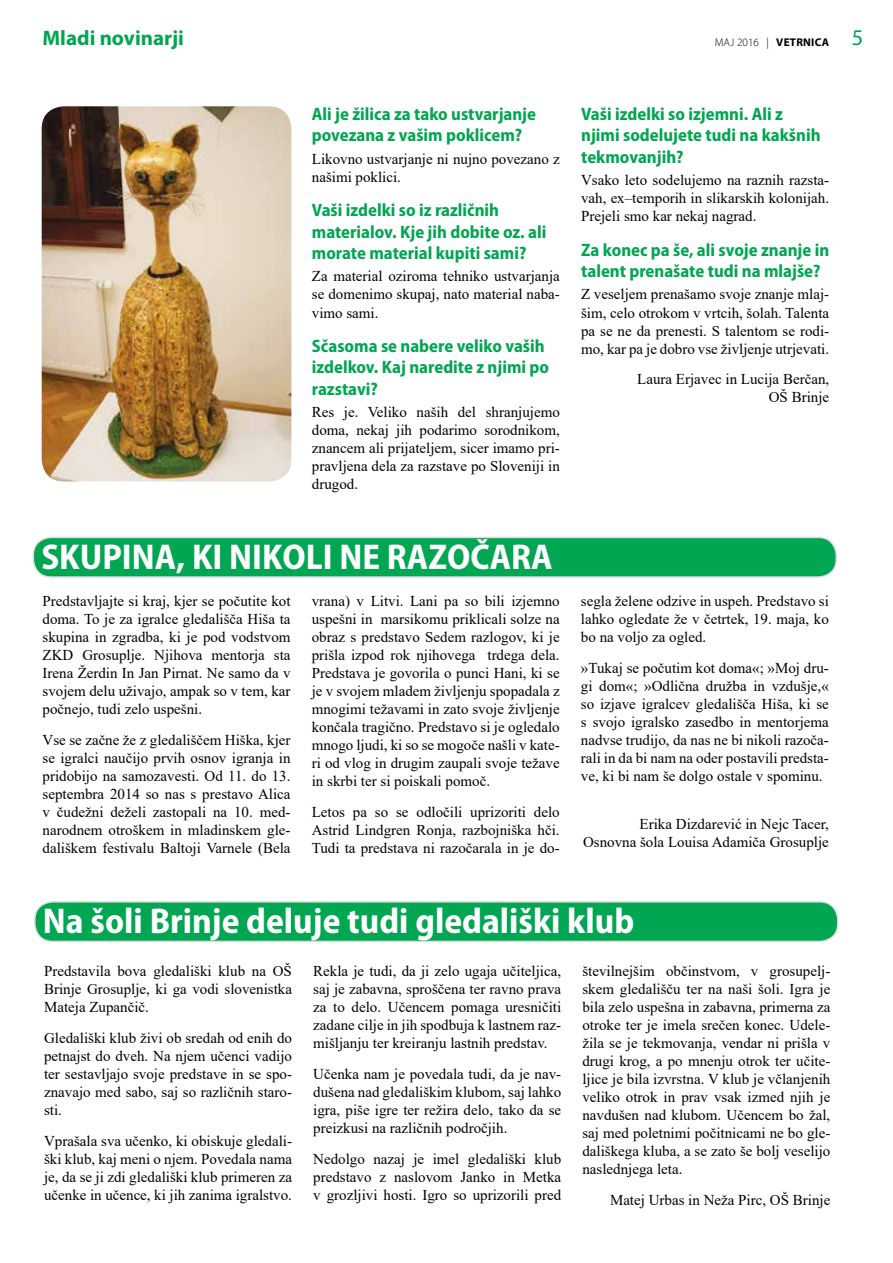
<style>
.page{position:relative;width:893px;height:1263px;background:#fff}
.page>*{position:absolute;margin:0;border:0;box-sizing:border-box;transform-origin:0 0}
.t1{font:700 semi-condensed 36px "Myriad Pro";color:#fff}
.t2{font:700 21px "Myriad Pro";color:#00a651}
.t3{font:700 semi-condensed 18px/21.6px "Myriad Pro";color:#00a651}
.t4{font:15px/18px "Times New Roman";color:#000;text-align:justify}
.t5{font:300 11.25px "Myriad Pro";color:#000}
.s1{font-weight:700}
.s2{font-weight:400;font-size:22.5px;color:#00a651}
</style>
<div class="page">
<img style="left:42px;top:106px;width:249px;height:375px">
<div style="left:33px;top:537px;width:803px;height:40px;background:#00a651;border-radius:18px"></div>
<div style="left:33px;top:537px;width:804px;height:41px;border:2px solid #dcddde;border-radius:18px"></div>
<div style="left:35px;top:902px;width:803px;height:39px;background:#00a651;border-radius:18px"></div>
<div style="left:34px;top:901px;width:804px;height:41px;border:2px solid #dcddde;border-radius:18px"></div>
<h2 class="t2" style="left:43px;top:24px;width:143px">Mladi novinarji</h2>
<p class="t5" style="left:715px;top:36px;width:150px">MAJ 2016 | <span class="s1">VETRNICA</span> <span class="s2">5</span></p>
<p class="t3" style="left:312px;top:103px;width:226px">Ali je žilica za tako ustvarjanje povezana z vašim poklicem?</p>
<p class="t4" style="left:312px;top:149px;width:250px">Likovno ustvarjanje ni nujno povezano z našimi poklici.</p>
<p class="t3" style="left:312px;top:199px;width:236px">Vaši izdelki so iz različnih materialov. Kje jih dobite oz. ali morate material kupiti sami?</p>
<p class="t4" style="left:312px;top:267px;width:250px">Za material oziroma tehniko ustvarjanja se domenimo skupaj, nato material naba&shy;vimo sami.</p>
<p class="t3" style="left:312px;top:335px;width:239px">Sčasoma se nabere veliko vaših izdelkov. Kaj naredite z njimi po razstavi?</p>
<p class="t4" style="left:312px;top:403px;width:250px">Res je. Veliko naših del shranjujemo doma, nekaj jih podarimo sorodnikom, znancem ali prijateljem, sicer imamo pri&shy;pravljena dela za razstave po Sloveniji in drugod.</p>
<h1 class="t1" style="left:41px;top:537px;width:513px">SKUPINA, KI NIKOLI NE RAZOČARA</h1>
<p class="t4" style="left:43px;top:591px;width:249px">Predstavljajte si kraj, kjer se počutite kot doma. To je za igralce gledališča Hiša ta skupina in zgradba, ki je pod vodstvom ZKD Grosuplje. Njihova mentorja sta Irena Žerdin In Jan Pirnat. Ne samo da v svojem delu uživajo, ampak so v tem, kar počnejo, tudi zelo uspešni.</p>
<p class="t4" style="left:43px;top:730px;width:249px">Vse se začne že z gledališčem Hiška, kjer se igralci naučijo prvih osnov igranja in pridobijo na samozavesti. Od 11. do 13. septembra 2014 so nas s prestavo Alica v čudežni deželi zastopali na 10. med&shy;narodnem otroškem in mladinskem gle&shy;dališkem festivalu Baltoji Varnele (Bela</p>
<p class="t4" style="left:312px;top:591px;width:249px">vrana) v Litvi. Lani pa so bili izjemno uspešni in marsikomu priklicali solze na obraz s predstavo Sedem razlogov, ki je prišla izpod rok njihovega trdega dela.<br>Predstava je govorila o punci Hani, ki se je v svojem mladem življenju spopadala z mnogimi težavami in zato svoje življenje končala tragično. Predstavo si je ogledalo mnogo ljudi, ki so se mogoče našli v kate&shy;ri od vlog in drugim zaupali svoje težave in skrbi ter si poiskali pomoč.</p>
<p class="t4" style="left:312px;top:802px;width:249px">Letos pa so se odločili uprizoriti delo Astrid Lindgren Ronja, razbojniška hči.<br>Tudi ta predstava ni razočarala in je do-</p>
<p class="t3" style="left:581px;top:103px;width:241px">Vaši izdelki so izjemni. Ali z njimi sodelujete tudi na kakšnih tekmovanjih?</p>
<p class="t4" style="left:581px;top:171px;width:250px">Vsako leto sodelujemo na raznih razsta&shy;vah, ex–temporih in slikarskih kolonijah.<br>Prejeli smo kar nekaj nagrad.</p>
<p class="t3" style="left:581px;top:239px;width:250px">Za konec pa še, ali svoje znanje in talent prenašate tudi na mlajše?</p>
<p class="t4" style="left:581px;top:285px;width:250px">Z veseljem prenašamo svoje znanje mlaj&shy;šim, celo otrokom v vrtcih, šolah. Talenta pa se ne da prenesti. S talentom se rodi&shy;mo, kar pa je dobro vse življenje utrjevati.</p>
<p class="t4" style="left:637px;top:370px;width:194px;text-align:right">Laura Erjavec in Lucija Berčan,<br>OŠ Brinje</p>
<p class="t4" style="left:581px;top:591px;width:249px">segla želene odzive in uspeh. Predstavo si lahko ogledate že v četrtek, 19. maja, ko bo na voljo za ogled.</p>
<p class="t4" style="left:581px;top:658px;width:249px">»Tukaj se počutim kot doma«; »Moj dru&shy;gi dom«; »Odlična družba in vzdušje,« so izjave igralcev gledališča Hiša, ki se s svojo igralsko zasedbo in mentorjema nadvse trudijo, da nas ne bi nikoli razoča&shy;rali in da bi nam na oder postavili predsta&shy;ve, ki bi nam še dolgo ostale v spominu.</p>
<p class="t4" style="left:583px;top:815px;width:247px;text-align:right">Erika Dizdarević in Nejc Tacer,<br>Osnovna šola Louisa Adamiča Grosuplje</p>
<h1 class="t1" style="left:43px;top:901px;width:593px">Na šoli Brinje deluje tudi gledališki klub</h1>
<p class="t4" style="left:44px;top:962px;width:249px">Predstavila bova gledališki klub na OŠ Brinje Grosuplje, ki ga vodi slovenistka Mateja Zupančič.</p>
<p class="t4" style="left:44px;top:1029px;width:249px">Gledališki klub živi ob sredah od enih do petnajst do dveh. Na njem učenci vadijo ter sestavljajo svoje predstave in se spo&shy;znavajo med sabo, saj so različnih staro&shy;sti.</p>
<p class="t4" style="left:44px;top:1131px;width:249px">Vprašala sva učenko, ki obiskuje gledali&shy;ški klub, kaj meni o njem. Povedala nama je, da se ji zdi gledališki klub primeren za učenke in učence, ki jih zanima igralstvo.</p>
<p class="t4" style="left:582px;top:962px;width:249px">številnejšim občinstvom, v grosupelj&shy;skem gledališču ter na naši šoli. Igra je bila zelo uspešna in zabavna, primerna za otroke ter je imela srečen konec. Udele&shy;žila se je tekmovanja, vendar ni prišla v drugi krog, a po mnenju otrok ter učite&shy;ljice je bila izvrstna. V klub je včlanjenih veliko otrok in prav vsak izmed njih je navdušen nad klubom. Učencem bo žal, saj med poletnimi počitnicami ne bo gle&shy;dališkega kluba, a se zato še bolj veselijo naslednjega leta.</p>
<p class="t4" style="left:610px;top:1190px;width:222px">Matej Urbas in Neža Pirc, OŠ Brinje</p>
<p class="t4" style="left:313px;top:962px;width:249px">Rekla je tudi, da ji zelo ugaja učiteljica, saj je zabavna, sproščena ter ravno prava za to delo. Učencem pomaga uresničiti zadane cilje in jih spodbuja k lastnem raz&shy;mišljanju ter kreiranju lastnih predstav.</p>
<p class="t4" style="left:313px;top:1065px;width:249px">Učenka nam je povedala tudi, da je nav&shy;dušena nad gledališkim klubom, saj lahko igra, piše igre ter režira delo, tako da se preizkusi na različnih področjih.</p>
<p class="t4" style="left:313px;top:1149px;width:249px">Nedolgo nazaj je imel gledališki klub predstavo z naslovom Janko in Metka v grozljivi hosti. Igro so uprizorili pred</p>
</div>
